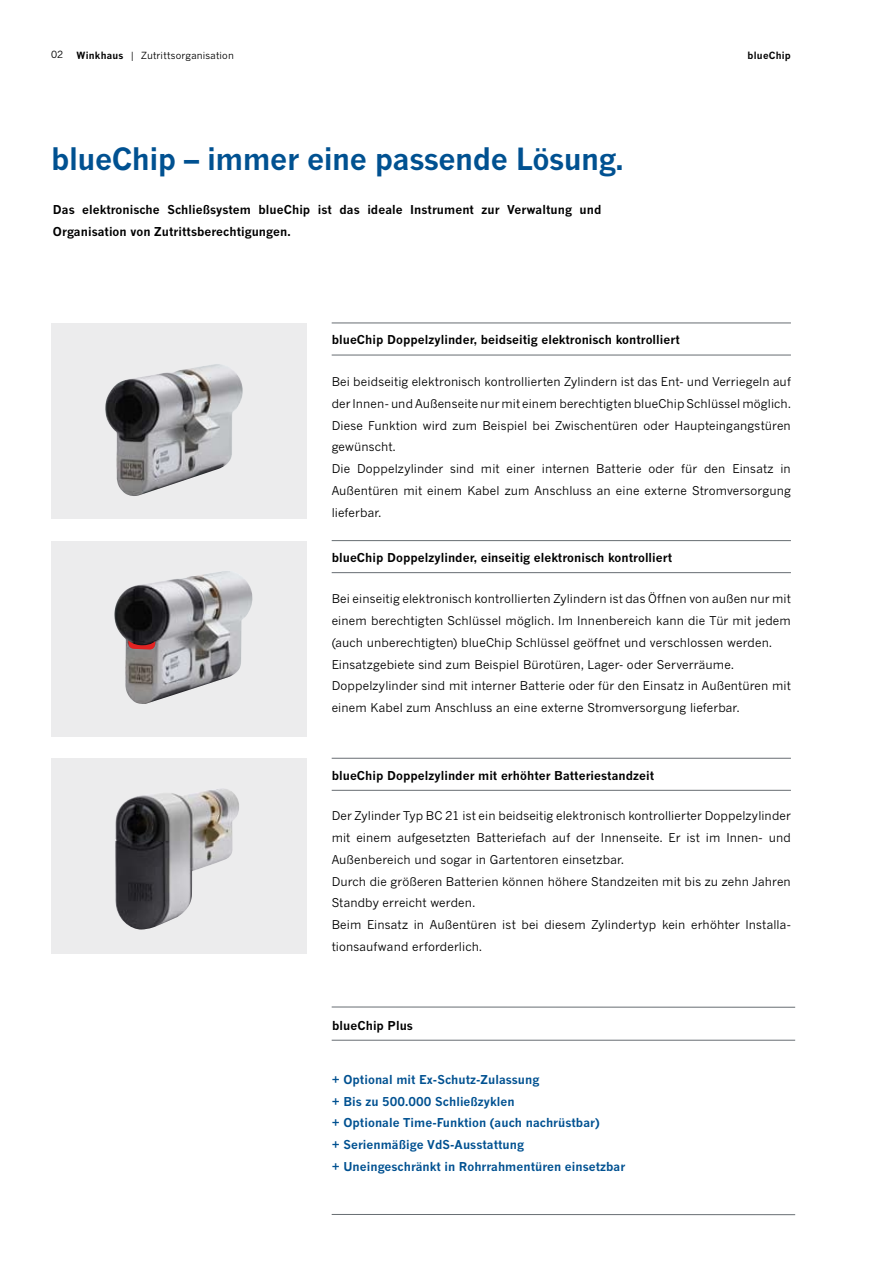
<style>
.page{position:relative;width:893px;height:1263px;background:#fff}
.page>*{position:absolute;margin:0;border:0;box-sizing:border-box;transform-origin:0 0}
.t1{font:700 30px "News Gothic MT Pro";letter-spacing:-.015em;color:#005191}
.t2{font:12px/21.8px "News Gothic MT Pro";letter-spacing:.01em;color:#000}
.t3{font:700 12px/21.8px "News Gothic MT Pro";letter-spacing:.005em;color:#000}
.t4{font:700 12px/21.8px "News Gothic MT Pro";letter-spacing:.005em;color:#005191}
.t5{font:9.75px "News Gothic MT Pro";letter-spacing:.02em;color:#000}
.t6{font:700 9.75px "News Gothic MT Pro";letter-spacing:.02em;color:#000}
.s1{font-weight:700}
</style>
<div class="page">
<div style="left:51px;top:758px;width:255px;height:196px;background:#ececed"></div>
<img style="left:115px;top:789px;width:124px;height:141px">
<div style="left:51px;top:323px;width:255px;height:196px;background:#ececed"></div>
<div style="left:51px;top:541px;width:255px;height:195px;background:#ececed"></div>
<img style="left:105px;top:364px;width:138px;height:132px">
<img style="left:114px;top:571px;width:138px;height:133px">
<svg style="left:127px;top:640px;width:29px;height:11px"></svg>
<hr style="left:332px;top:355px;width:459px;height:1px;background:#676d72">
<hr style="left:332px;top:323px;width:459px;height:1px;background:#676d72">
<hr style="left:332px;top:572px;width:459px;height:1px;background:#676d72">
<hr style="left:332px;top:540px;width:459px;height:1px;background:#676d72">
<hr style="left:332px;top:790px;width:459px;height:1px;background:#676d72">
<hr style="left:332px;top:758px;width:459px;height:1px;background:#676d72">
<hr style="left:332px;top:1040px;width:463px;height:1px;background:#676d72">
<hr style="left:332px;top:1007px;width:463px;height:1px;background:#676d72">
<hr style="left:332px;top:1214px;width:463px;height:1px;background:#676d72">
<p class="t5" style="left:51px;top:49px;width:14px">02</p>
<p class="t5" style="left:77px;top:49px;width:159px"><span class="s1">Winkhaus</span> | Zutrittsorganisation</p>
<p class="t6" style="left:748px;top:49px;width:45px">blueChip</p>
<h1 class="t1" style="left:51px;top:141px;width:574px">blueChip – immer eine passende Lösung.</h1>
<p class="t3" style="left:53px;top:198px;width:550px">Das elektronische Schließsystem blueChip ist das ideale Instrument zur Verwaltung und<br>Organisation von Zutrittsberechtigungen.</p>
<p class="t3" style="left:332px;top:329px;width:350px">blueChip Doppelzylinder, beidseitig elektronisch kontrolliert</p>
<p class="t2" style="left:332px;top:371px;width:461px">Bei beidseitig elektronisch kontrollierten Zylindern ist das Ent- und Verriegeln auf der Innen- und Außenseite nur mit einem berechtigten blueChip Schlüssel möglich.<br>Diese Funktion wird zum Beispiel bei Zwischentüren oder Haupteingangstüren gewünscht.<br>Die Doppelzylinder sind mit einer internen Batterie oder für den Einsatz in Außentüren mit einem Kabel zum Anschluss an eine externe Stromversorgung lieferbar.</p>
<p class="t3" style="left:332px;top:546px;width:342px">blueChip Doppelzylinder, einseitig elektronisch kontrolliert</p>
<p class="t2" style="left:332px;top:588px;width:461px">Bei einseitig elektronisch kontrollierten Zylindern ist das Öffnen von außen nur mit einem berechtigten Schlüssel möglich. Im Innenbereich kann die Tür mit jedem (auch unberechtigten) blueChip Schlüssel geöffnet und verschlossen werden.<br>Einsatzgebiete sind zum Beispiel Bürotüren, Lager- oder Serverräume.<br>Doppelzylinder sind mit interner Batterie oder für den Einsatz in Außentüren mit einem Kabel zum Anschluss an eine externe Stromversorgung lieferbar.</p>
<p class="t3" style="left:332px;top:764px;width:324px">blueChip Doppelzylinder mit erhöhter Batteriestandzeit</p>
<p class="t2" style="left:332px;top:805px;width:461px">Der Zylinder Typ BC 21 ist ein beidseitig elektronisch kontrollierter Doppelzylinder mit einem aufgesetzten Batteriefach auf der Innenseite. Er ist im Innen- und Außenbereich und sogar in Gartentoren einsetzbar.<br>Durch die größeren Batterien können höhere Standzeiten mit bis zu zehn Jahren Standby erreicht werden.<br>Beim Einsatz in Außentüren ist bei diesem Zylindertyp kein erhöhter Installa&shy;tionsaufwand erforderlich.</p>
<p class="t3" style="left:332px;top:1014px;width:82px">blueChip Plus</p>
<p class="t4" style="left:332px;top:1068px;width:295px">+ Optional mit Ex-Schutz-Zulassung<br>+ Bis zu 500.000 Schließzyklen<br>+ Optionale Time-Funktion (auch nachrüstbar)<br>+ Serienmäßige VdS-Ausstattung<br>+ Uneingeschränkt in Rohrrahmentüren einsetzbar</p>
</div>
